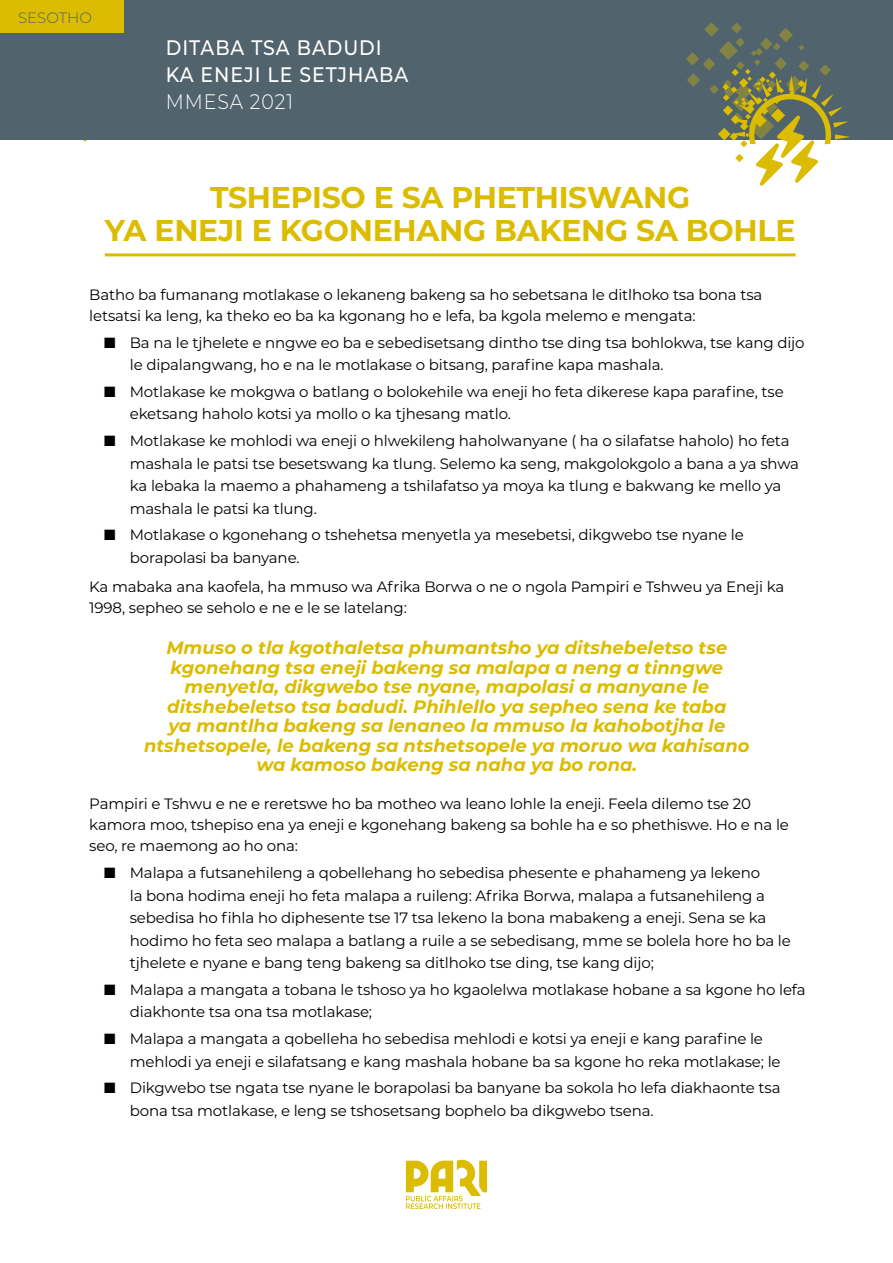
<style>
.page{position:relative;width:893px;height:1263px;background:#fff}
.page>*{position:absolute;margin:0;border:0;box-sizing:border-box;transform-origin:0 0}
.t1{font:700 30px/33px "Montserrat";letter-spacing:-.01em;color:#dbbc00;text-align:center}
.t2{font:500 21px/27px "Montserrat";letter-spacing:.05em;color:#fff;scale:.9 1}
.t3{font:300 21px "Montserrat";letter-spacing:.05em;color:#fff;scale:.9 1}
.t4{font:italic 700 18px/19.5px "Montserrat";color:#dbbc00;text-align:center}
.t5{font:15px/22.5px "Montserrat";letter-spacing:-.01em;color:#000}
.t6{font:300 15px "Montserrat";color:#51646d}
</style>
<div class="page">
<svg style="left:27px;top:139px;width:126px;height:3px"></svg>
<hr style="left:105px;top:253px;width:691px;height:3px;background:#dbbc00">
<div style="left:0;top:0;width:893px;height:139px;background:#51646d"></div>
<svg style="left:686px;top:22px;width:164px;height:164px"></svg>
<svg style="left:406px;top:1159px;width:81px;height:50px"></svg>
<div style="left:0;top:0;width:123px;height:32px;background:#dbbc00"></div>
<p class="t6" style="left:18px;top:7px;width:75px">SESOTHO</p>
<h2 class="t2" style="left:166px;top:33px;width:271px">DITABA TSA BADUDI<br>KA ENEJI LE SETJHABA</h2>
<h2 class="t3" style="left:166px;top:87px;width:143px">MMESA 2021</h2>
<h1 class="t1" style="left:105px;top:179px;width:692px">TSHEPISO E SA PHETHISWANG<br>YA ENEJI E KGONEHANG BAKENG SA BOHLE</h1>
<p class="t5" style="left:89px;top:284px;width:675px;line-height:21px">Batho ba fumanang motlakase o lekaneng bakeng sa ho sebetsana le ditlhoko tsa bona tsa letsatsi ka leng, ka theko eo ba ka kgonang ho e lefa, ba kgola melemo e mengata:</p>
<p class="t5" style="left:130px;top:331px;width:676px;text-indent:-26px">■ Ba na le tjhelete e nngwe eo ba e sebedisetsang dintho tse ding tsa bohlokwa, tse kang dijo le dipalangwang, ho e na le motlakase o bitsang, parafine kapa mashala.</p>
<p class="t5" style="left:130px;top:380px;width:655px;text-indent:-26px">■ Motlakase ke mokgwa o batlang o bolokehile wa eneji ho feta dikerese kapa parafine, tse eketsang haholo kotsi ya mollo o ka tjhesang matlo.</p>
<p class="t5" style="left:130px;top:429px;width:671px;text-indent:-26px">■ Motlakase ke mohlodi wa eneji o hlwekileng haholwanyane ( ha o silafatse haholo) ho feta mashala le patsi tse besetswang ka tlung. Selemo ka seng, makgolokgolo a bana a ya shwa ka lebaka la maemo a phahameng a tshilafatso ya moya ka tlung e bakwang ke mello ya mashala le patsi ka tlung.</p>
<p class="t5" style="left:130px;top:523px;width:615px;text-indent:-26px">■ Motlakase o kgonehang o tshehetsa menyetla ya mesebetsi, dikgwebo tse nyane le borapolasi ba banyane.</p>
<p class="t5" style="left:89px;top:576px;width:696px;line-height:21px">Ka mabaka ana kaofela, ha mmuso wa Afrika Borwa o ne o ngola Pampiri e Tshweu ya Eneji ka<br>1998, sepheo se seholo e ne e le se latelang:</p>
<p class="t4" style="left:144px;top:637px;width:607px">Mmuso o tla kgothaletsa phumantsho ya ditshebeletso tse kgonehang tsa eneji bakeng sa malapa a neng a tinngwe menyetla, dikgwebo tse nyane, mapolasi a manyane le ditshebeletso tsa badudi. Phihlello ya sepheo sena ke taba<br>ya mantlha bakeng sa lenaneo la mmuso la kahobotjha le ntshetsopele, le bakeng sa ntshetsopele ya moruo wa kahisano wa kamoso bakeng sa naha ya bo rona.</p>
<p class="t5" style="left:89px;top:793px;width:701px;line-height:21px">Pampiri e Tshwu e ne e reretswe ho ba motheo wa leano lohle la eneji. Feela dilemo tse 20 kamora moo, tshepiso ena ya eneji e kgonehang bakeng sa bohle ha e so phethiswe. Ho e na le seo, re maemong ao ho ona:</p>
<p class="t5" style="left:130px;top:861px;width:663px;text-indent:-26px">■ Malapa a futsanehileng a qobellehang ho sebedisa phesente e phahameng ya lekeno<br>la bona hodima eneji ho feta malapa a ruileng: Afrika Borwa, malapa a futsanehileng a sebedisa ho fihla ho diphesente tse 17 tsa lekeno la bona mabakeng a eneji. Sena se ka hodimo ho feta seo malapa a batlang a ruile a se sebedisang, mme se bolela hore ho ba le tjhelete e nyane e bang teng bakeng sa ditlhoko tse ding, tse kang dijo;</p>
<p class="t5" style="left:130px;top:978px;width:677px;text-indent:-26px">■ Malapa a mangata a tobana le tshoso ya ho kgaolelwa motlakase hobane a sa kgone ho lefa diakhonte tsa ona tsa motlakase;</p>
<p class="t5" style="left:130px;top:1027px;width:652px;text-indent:-26px">■ Malapa a mangata a qobelleha ho sebedisa mehlodi e kotsi ya eneji e kang parafine le mehlodi ya eneji e silafatsang e kang mashala hobane ba sa kgone ho reka motlakase; le</p>
<p class="t5" style="left:130px;top:1076px;width:652px;text-indent:-26px">■ Dikgwebo tse ngata tse nyane le borapolasi ba banyane ba sokola ho lefa diakhaonte tsa bona tsa motlakase, e leng se tshosetsang bophelo ba dikgwebo tsena.</p>
</div>
